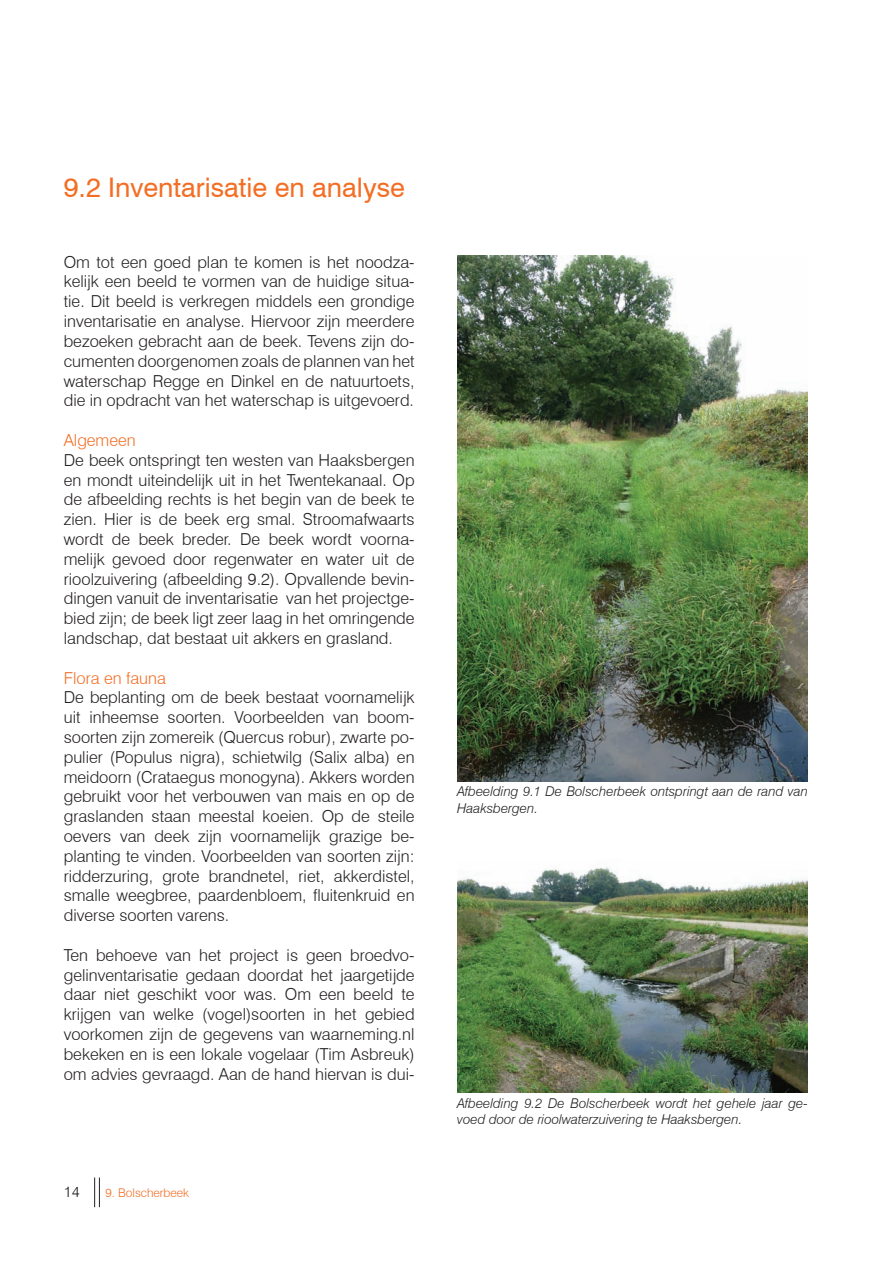
<style>
.page{position:relative;width:893px;height:1263px;background:#fff}
.page>*{position:absolute;margin:0;border:0;box-sizing:border-box;transform-origin:0 0}
.t1{font:27px "Swiss 721 BT";color:#f36e24}
.t2{font:300 16.5px/19.8px "Swiss 721 BT";color:#231f20;text-align:justify}
.t3{font:300 16.5px "Swiss 721 BT";color:#f36e24}
.t4{font:300 15px "Swiss 721 BT";color:#231f20}
.t5{font:italic 300 13.5px/16.2px "Swiss 721 BT";color:#231f20}
.t6{font:300 12px "Swiss 721 BT";color:#f36e24}
</style>
<div class="page">
<hr style="left:99px;top:1177px;width:1px;height:30px;background:#231f20">
<img style="left:457px;top:867px;width:351px;height:226px">
<img style="left:457px;top:255px;width:351px;height:526px">
<hr style="left:94px;top:1177px;width:1px;height:30px;background:#231f20">
<h1 class="t1" style="left:64px;top:171px;width:343px">9.2 Inventarisatie en analyse</h1>
<p class="t2" style="left:64px;top:252px;width:352px">Om tot een goed plan te komen is het noodza&shy;kelijk een beeld te vormen van de huidige situa&shy;tie. Dit beeld is verkregen middels een grondige inventarisatie en analyse. Hiervoor zijn meerdere bezoeken gebracht aan de beek. Tevens zijn do&shy;cumenten doorgenomen zoals de plannen van het waterschap Regge en Dinkel en de natuurtoets, die in opdracht van het waterschap is uitgevoerd.</p>
<p class="t3" style="left:64px;top:430px;width:74px">Algemeen</p>
<p class="t2" style="left:64px;top:450px;width:352px">De beek ontspringt ten westen van Haaksbergen en mondt uiteindelijk uit in het Twentekanaal. Op de afbeelding rechts is het begin van de beek te zien. Hier is de beek erg smal. Stroomafwaarts wordt de beek breder. De beek wordt voorna&shy;melijk gevoed door regenwater en water uit de rioolzuivering (afbeelding 9.2). Opvallende bevin&shy;dingen vanuit de inventarisatie van het projectge&shy;bied zijn; de beek ligt zeer laag in het omringende landschap, dat bestaat uit akkers en grasland.</p>
<p class="t3" style="left:64px;top:668px;width:104px">Flora en fauna</p>
<p class="t2" style="left:64px;top:687px;width:352px">De beplanting om de beek bestaat voornamelijk uit inheemse soorten. Voorbeelden van boom&shy;soorten zijn zomereik (Quercus robur), zwarte po&shy;pulier (Populus nigra), schietwilg (Salix alba) en meidoorn (Crataegus monogyna). Akkers worden gebruikt voor het verbouwen van mais en op de graslanden staan meestal koeien. Op de steile oevers van deek zijn voornamelijk grazige be&shy;planting te vinden. Voorbeelden van soorten zijn: ridderzuring, grote brandnetel, riet, akkerdistel, smalle weegbree, paardenbloem, fluitenkruid en diverse soorten varens.</p>
<p class="t2" style="left:64px;top:945px;width:352px">Ten behoeve van het project is geen broedvo&shy;gelinventarisatie gedaan doordat het jaargetijde daar niet geschikt voor was. Om een beeld te krijgen van welke (vogel)soorten in het gebied voorkomen zijn de gegevens van waarneming.nl bekeken en is een lokale vogelaar (Tim Asbreuk) om advies gevraagd. Aan de hand hiervan is dui-</p>
<p class="t4" style="left:64px;top:1182px;width:17px">14</p>
<p class="t6" style="left:105px;top:1185px;width:85px">9. Bolscherbeek</p>
<p class="t5" style="left:457px;top:783px;width:352px">Afbeelding 9.1 De Bolscherbeek ontspringt aan de rand van<br>Haaksbergen.</p>
<p class="t5" style="left:457px;top:1095px;width:352px">Afbeelding 9.2 De Bolscherbeek wordt het gehele jaar ge&shy;voed door de rioolwaterzuivering te Haaksbergen.</p>
</div>
